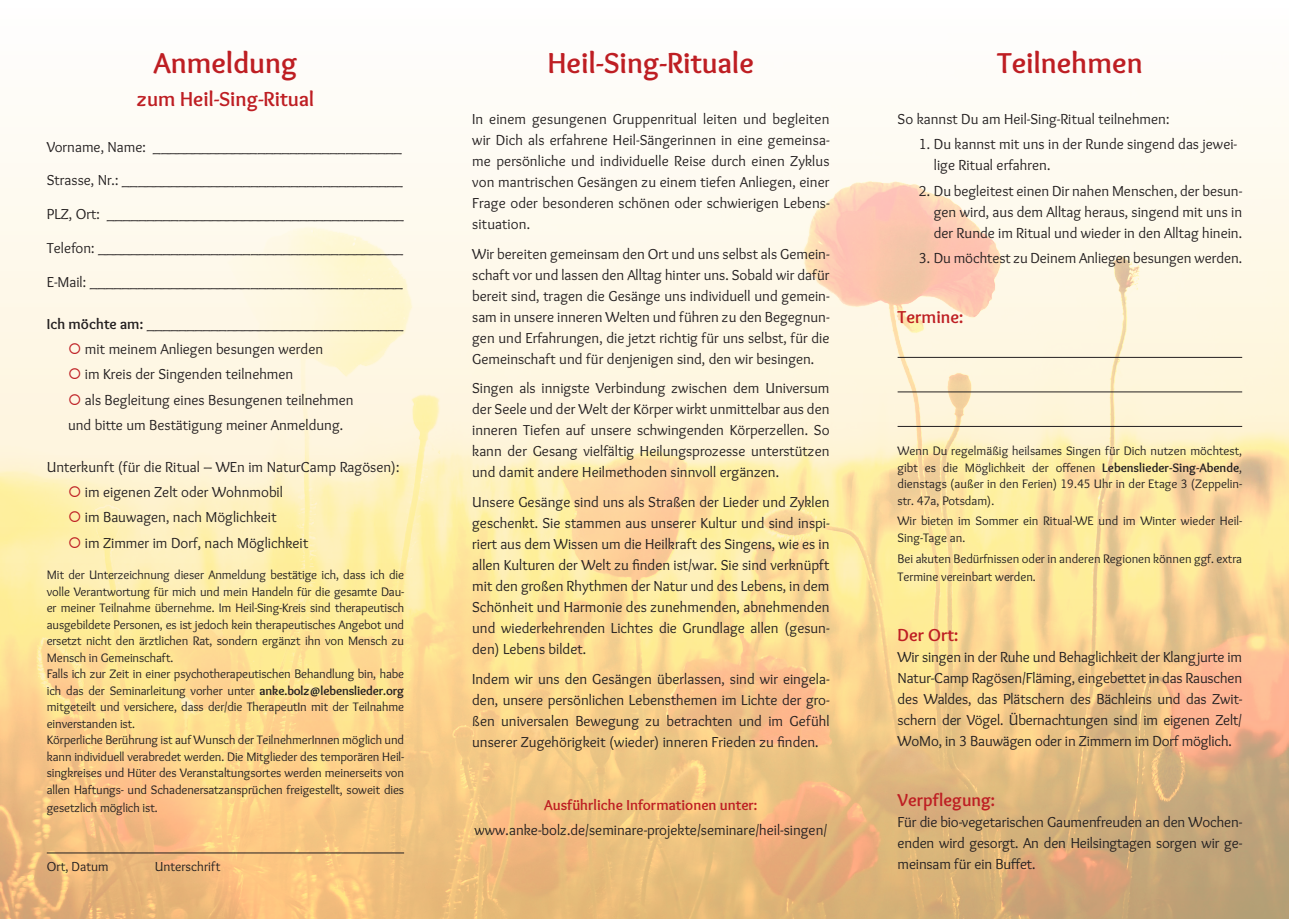
<style>
.page{position:relative;width:1289px;height:919px;background:#fff}
.page>*{position:absolute;margin:0;border:0;box-sizing:border-box;transform-origin:0 0}
.t1{font:700 30px "Overlock";color:#be1e23}
.t2{font:700 21px "Overlock";color:#be1e23}
.t3{font:700 18px "Overlock";color:#be1e23}
.t4{font:15px/21px "Overlock";color:#231f20;text-align:justify}
.t5{font:700 15px "Overlock";color:#be1e23}
.t6{font:13.5px "Overlock";color:#231f20}
.t7{font:12.75px/16.5px "Overlock";letter-spacing:-.01em;color:#231f20}
.s1{font-weight:700}
.s2{color:#be1e23}
</style>
<div class="page">
<img style="left:0;top:105px;width:1288px;height:813px">
<hr style="left:897px;top:357px;width:345px;height:1px;background:#231f20">
<hr style="left:897px;top:391px;width:345px;height:1px;background:#231f20">
<hr style="left:897px;top:426px;width:345px;height:1px;background:#231f20">
<hr style="left:47px;top:852px;width:357px;height:1px;background:#231f20">
<h1 class="t1" style="left:153px;top:44px;width:145px">Anmeldung</h1>
<h1 class="t1" style="left:548px;top:44px;width:208px">Heil-Sing-Rituale</h1>
<h2 class="t2" style="left:137px;top:85px;width:179px">zum Heil-Sing-Ritual</h2>
<p class="t4" style="left:47px;top:136px;width:356px">Vorname, Name: _______________________________</p>
<p class="t4" style="left:47px;top:170px;width:357px">Strasse, Nr.: ___________________________________</p>
<p class="t4" style="left:47px;top:203px;width:358px">PLZ, Ort: _____________________________________</p>
<p class="t4" style="left:47px;top:237px;width:358px">Telefon: ______________________________________</p>
<p class="t4" style="left:47px;top:271px;width:357px">E-Mail: _______________________________________</p>
<p class="t4" style="left:47px;top:313px;width:358px"><span class="s1">Ich möchte am:</span> ________________________________</p>
<p class="t4" style="left:68px;top:338px;width:257px"><span class="s2">○</span> mit meinem Anliegen besungen werden</p>
<p class="t4" style="left:68px;top:363px;width:227px"><span class="s2">○</span> im Kreis der Singenden teilnehmen</p>
<p class="t4" style="left:68px;top:386px;width:287px;line-height:25.2px"><span class="s2">○</span> als Begleitung eines Besungenen teilnehmen und bitte um Bestätigung meiner Anmeldung.</p>
<p class="t4" style="left:47px;top:456px;width:354px">Unterkunft (für die Ritual – WEn im NaturCamp Ragösen):</p>
<p class="t4" style="left:68px;top:481px;width:216px"><span class="s2">○</span> im eigenen Zelt oder Wohnmobil</p>
<p class="t4" style="left:68px;top:506px;width:210px"><span class="s2">○</span> im Bauwagen, nach Möglichkeit</p>
<p class="t4" style="left:68px;top:531px;width:242px"><span class="s2">○</span> im Zimmer im Dorf, nach Möglichkeit</p>
<p class="t7" style="left:47px;top:566px;width:359px">Mit der Unterzeichnung dieser Anmeldung bestätige ich, dass ich die volle Verantwortung für mich und mein Handeln für die gesamte Dau&shy;er meiner Teilnahme übernehme. Im Heil-Sing-Kreis sind therapeutisch ausgebildete Personen, es ist jedoch kein therapeutisches Angebot und ersetzt nicht den ärztlichen Rat, sondern ergänzt ihn von Mensch zu Mensch in Gemeinschaft.<br>Falls ich zur Zeit in einer psychotherapeutischen Behandlung bin, habe ich das der Seminarleitung vorher unter <span class="s1">anke.bolz@lebenslieder.org </span>mitgeteilt und versichere, dass der/die TherapeutIn mit der Teilnahme einverstanden ist.<br>Körperliche Berührung ist auf Wunsch der TeilnehmerInnen möglich und kann individuell verabredet werden. Die Mitglieder des temporären Heil&shy;singkreises und Hüter des Veranstaltungsortes werden meinerseits von allen Haftungs- und Schadenersatzansprüchen freigestellt, soweit dies</p>
<p class="t7" style="left:47px;top:799px;width:112px">gesetzlich möglich ist.</p>
<p class="t6" style="left:47px;top:858px;width:63px">Ort, Datum</p>
<p class="t6" style="left:155px;top:858px;width:67px">Unterschrift</p>
<p class="t4" style="left:472px;top:108px;width:359px">In einem gesungenen Gruppenritual leiten und begleiten wir Dich als erfahrene Heil-Sängerinnen in eine gemeinsa&shy;me persönliche und individuelle Reise durch einen Zyklus von mantrischen Gesängen zu einem tiefen Anliegen, einer Frage oder besonderen schönen oder schwierigen Lebens&shy;situation.</p>
<p class="t4" style="left:472px;top:243px;width:359px">Wir bereiten gemeinsam den Ort und uns selbst als Gemein&shy;schaft vor und lassen den Alltag hinter uns. Sobald wir dafür bereit sind, tragen die Gesänge uns individuell und gemein&shy;sam in unsere inneren Welten und führen zu den Begegnun&shy;gen und Erfahrungen, die jetzt richtig für uns selbst, für die Gemeinschaft und für denjenigen sind, den wir besingen.</p>
<p class="t4" style="left:472px;top:377px;width:359px">Singen als innigste Verbindung zwischen dem Universum der Seele und der Welt der Körper wirkt unmittelbar aus den inneren Tiefen auf unsere schwingenden Körperzellen. So kann der Gesang vielfältig Heilungsprozesse unterstützen und damit andere Heilmethoden sinnvoll ergänzen.</p>
<p class="t4" style="left:472px;top:491px;width:359px">Unsere Gesänge sind uns als Straßen der Lieder und Zyklen geschenkt. Sie stammen aus unserer Kultur und sind inspi&shy;riert aus dem Wissen um die Heilkraft des Singens, wie es in allen Kulturen der Welt zu finden ist/war. Sie sind verknüpft mit den großen Rhythmen der Natur und des Lebens, in dem Schönheit und Harmonie des zunehmenden, abnehmenden und wiederkehrenden Lichtes die Grundlage allen (gesun&shy;den) Lebens bildet.</p>
<p class="t4" style="left:472px;top:667px;width:359px">Indem wir uns den Gesängen überlassen, sind wir eingela&shy;den, unsere persönlichen Lebensthemen im Lichte der gro&shy;ßen universalen Bewegung zu betrachten und im Gefühl unserer Zugehörigkeit (wieder) inneren Frieden zu finden.</p>
<p class="t5" style="left:544px;top:795px;width:215px">Ausführliche Informationen unter:</p>
<p class="t4" style="left:474px;top:819px;width:354px">www.anke-bolz.de/seminare-projekte/seminare/heil-singen/</p>
<h1 class="t1" style="left:997px;top:44px;width:147px">Teilnehmen</h1>
<p class="t4" style="left:897px;top:108px;width:273px">So kannst Du am Heil-Sing-Ritual teilnehmen:</p>
<p class="t4" style="left:933px;top:134px;width:305px;text-indent:-15px">1. Du kannst mit uns in der Runde singend das jewei&shy;lige Ritual erfahren.</p>
<p class="t4" style="left:933px;top:180px;width:310px;text-indent:-15px">2. Du begleitest einen Dir nahen Menschen, der besun&shy;gen wird, aus dem Alltag heraus, singend mit uns in der Runde im Ritual und wieder in den Alltag hinein.</p>
<p class="t4" style="left:918px;top:247px;width:325px">3. Du möchtest zu Deinem Anliegen besungen werden.</p>
<p class="t3" style="left:897px;top:306px;width:67px">Termine:</p>
<p class="t7" style="left:897px;top:442px;width:346px;text-align:justify">Wenn Du regelmäßig heilsames Singen für Dich nutzen möchtest, gibt es die Möglichkeit der offenen <span class="s1">Lebenslieder-Sing-Abende</span>, dienstags (außer in den Ferien) 19.45 Uhr in der Etage 3 (Zeppelin&shy;str. 47a, Potsdam).</p>
<p class="t7" style="left:897px;top:512px;width:346px">Wir bieten im Sommer ein Ritual-WE und im Winter wieder Heil-<br>Sing-Tage an.</p>
<p class="t7" style="left:897px;top:549px;width:346px;line-height:18px">Bei akuten Bedürfnissen oder in anderen Regionen können ggf. extra<br>Termine vereinbart werden.</p>
<p class="t3" style="left:897px;top:623px;width:62px">Der Ort:</p>
<p class="t4" style="left:897px;top:646px;width:346px">Wir singen in der Ruhe und Behaglichkeit der Klangjurte im Natur-Camp Ragösen/Fläming, eingebettet in das Rauschen des Waldes, das Plätschern des Bächleins und das Zwit&shy;schern der Vögel. Übernachtungen sind im eigenen Zelt/ WoMo, in 3 Bauwägen oder in Zimmern im Dorf möglich.</p>
<p class="t3" style="left:897px;top:788px;width:99px">Verpflegung:</p>
<p class="t4" style="left:897px;top:811px;width:346px">Für die bio-vegetarischen Gaumenfreuden an den Wochen&shy;enden wird gesorgt. An den Heilsingtagen sorgen wir ge&shy;meinsam für ein Buffet.</p>
</div>
